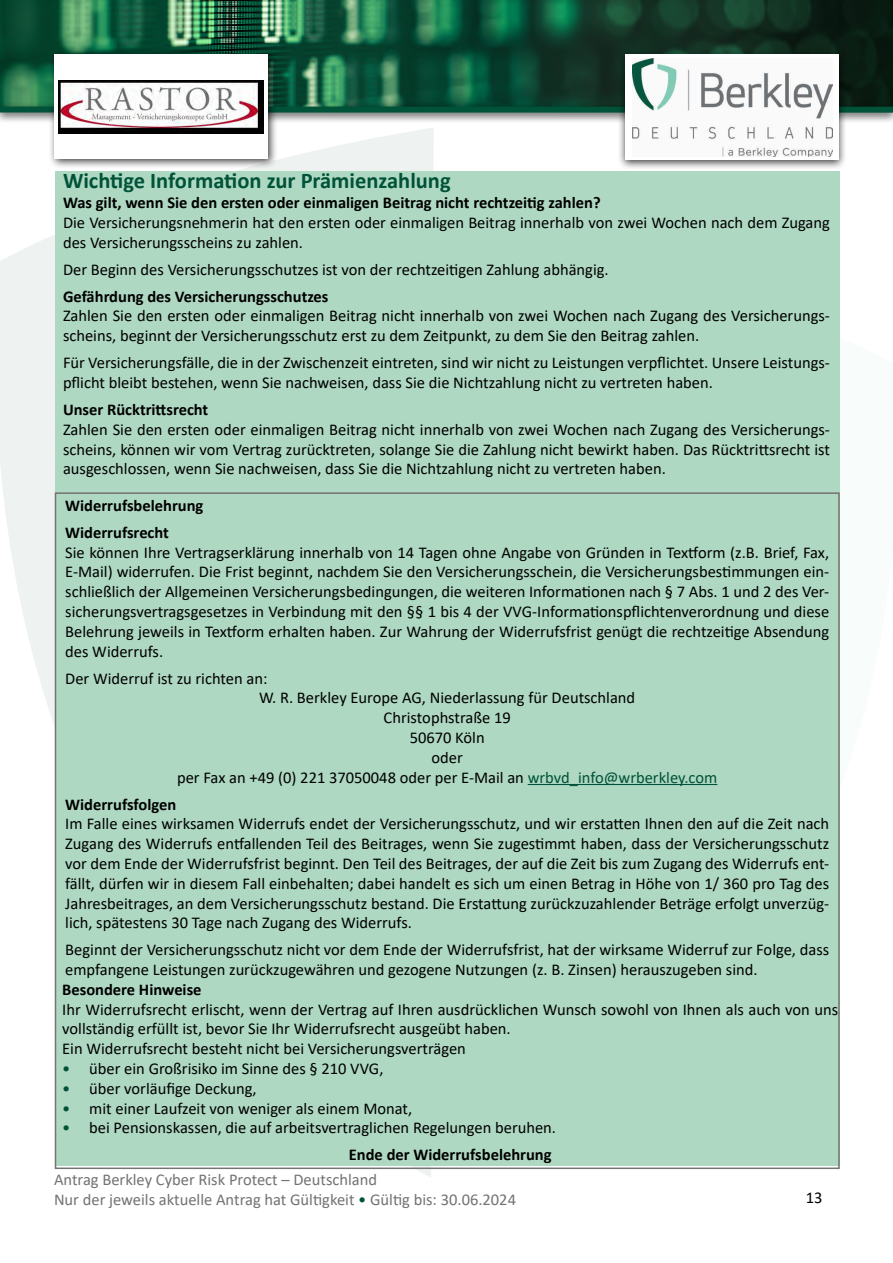
<style>
.page{position:relative;width:893px;height:1263px;background:#fff}
.page>*{position:absolute;margin:0;border:0;box-sizing:border-box;transform-origin:0 0}
.t1{font:700 22.5px "Calibri";color:#005239}
.t2{font:16.5px/19.8px "Calibri";color:#000}
.t3{font:700 16.5px "Calibri";color:#000}
.t4{font:16.5px/19.8px "Calibri";color:#747272}
.s1{color:#005239}
</style>
<div class="page">
<svg style="left:0;top:128px;width:434px;height:1049px"></svg>
<img style="left:0;top:1px;width:893px;height:100px">
<div style="left:0;top:101px;width:893px;height:23px;background:#000;opacity:.75"></div>
<div style="left:0;top:107px;width:893px;height:6px;background:#005239"></div>
<div style="left:617px;top:49px;width:230px;height:121px;background:#000;opacity:.75"></div>
<div style="left:625px;top:54px;width:214px;height:105px;background:#fff"></div>
<img style="left:632px;top:59px;width:200px;height:97px">
<div style="left:48px;top:48px;width:230px;height:121px;background:#000;opacity:.75"></div>
<div style="left:54px;top:54px;width:214px;height:105px;background:#fff"></div>
<img style="left:59px;top:81px;width:204px;height:53px">
<div style="left:55px;top:171px;width:785px;height:995px;background:#aed8c2"></div>
<hr style="left:528px;top:784px;width:189px;height:1px;background:#005239">
<p class="t1" style="left:63px;top:165px;width:389px">Wichtige Information zur Prämienzahlung</p>
<p class="t3" style="left:63px;top:191px;width:539px">Was gilt, wenn Sie den ersten oder einmaligen Beitrag nicht rechtzeitig zahlen?</p>
<p class="t2" style="left:63px;top:212px;width:768px">Die Versicherungsnehmerin hat den ersten oder einmaligen Beitrag innerhalb von zwei Wochen nach dem Zugang des Versicherungsscheins zu zahlen.</p>
<p class="t2" style="left:63px;top:259px;width:547px">Der Beginn des Versicherungsschutzes ist von der rechtzeitigen Zahlung abhängig.</p>
<p class="t3" style="left:63px;top:284px;width:267px">Gefährdung des Versicherungsschutzes</p>
<p class="t2" style="left:63px;top:306px;width:768px">Zahlen Sie den ersten oder einmaligen Beitrag nicht innerhalb von zwei Wochen nach Zugang des Versicherungs&shy;scheins, beginnt der Versicherungsschutz erst zu dem Zeitpunkt, zu dem Sie den Beitrag zahlen.</p>
<p class="t2" style="left:63px;top:352px;width:768px">Für Versicherungsfälle, die in der Zwischenzeit eintreten, sind wir nicht zu Leistungen verpflichtet. Unsere Leistungs&shy;pflicht bleibt bestehen, wenn Sie nachweisen, dass Sie die Nichtzahlung nicht zu vertreten haben.</p>
<p class="t3" style="left:63px;top:398px;width:147px">Unser Rücktrittsrecht</p>
<p class="t2" style="left:63px;top:419px;width:768px;text-align:justify">Zahlen Sie den ersten oder einmaligen Beitrag nicht innerhalb von zwei Wochen nach Zugang des Versicherungs&shy;scheins, können wir vom Vertrag zurücktreten, solange Sie die Zahlung nicht bewirkt haben. Das Rücktrittsrecht ist ausgeschlossen, wenn Sie nachweisen, dass Sie die Nichtzahlung nicht zu vertreten haben.</p>
<p class="t3" style="left:65px;top:494px;width:140px">Widerrufsbelehrung</p>
<p class="t3" style="left:65px;top:521px;width:105px">Widerrufsrecht</p>
<p class="t2" style="left:65px;top:542px;width:765px;text-align:justify">Sie können Ihre Vertragserklärung innerhalb von 14 Tagen ohne Angabe von Gründen in Textform (z.B. Brief, Fax, E-Mail) widerrufen. Die Frist beginnt, nachdem Sie den Versicherungsschein, die Versicherungsbestimmungen ein&shy;schließlich der Allgemeinen Versicherungsbedingungen, die weiteren Informationen nach § 7 Abs. 1 und 2 des Ver&shy;sicherungsvertragsgesetzes in Verbindung mit den §§ 1 bis 4 der VVG-Informationspflichtenverordnung und diese Belehrung jeweils in Textform erhalten haben. Zur Wahrung der Widerrufsfrist genügt die rechtzeitige Absendung des Widerrufs.</p>
<p class="t2" style="left:65px;top:668px;width:204px">Der Widerruf ist zu richten an:</p>
<p class="t2" style="left:259px;top:688px;width:378px">W. R. Berkley Europe AG, Niederlassung für Deutschland</p>
<p class="t2" style="left:384px;top:707px;width:129px">Christophstraße 19</p>
<p class="t2" style="left:410px;top:727px;width:76px">50670 Köln</p>
<p class="t2" style="left:432px;top:747px;width:33px">oder</p>
<p class="t2" style="left:177px;top:767px;width:542px">per Fax an +49 (0) 221 37050048 oder per E-Mail an <span class="s1">wrbvd_info@wrberkley.com</span></p>
<p class="t3" style="left:65px;top:792px;width:112px">Widerrufsfolgen</p>
<p class="t2" style="left:65px;top:814px;width:765px;text-align:justify">Im Falle eines wirksamen Widerrufs endet der Versicherungsschutz, und wir erstatten Ihnen den auf die Zeit nach Zugang des Widerrufs entfallenden Teil des Beitrages, wenn Sie zugestimmt haben, dass der Versicherungsschutz vor dem Ende der Widerrufsfrist beginnt. Den Teil des Beitrages, der auf die Zeit bis zum Zugang des Widerrufs ent&shy;fällt, dürfen wir in diesem Fall einbehalten; dabei handelt es sich um einen Betrag in Höhe von 1/ 360 pro Tag des Jahresbeitrages, an dem Versicherungsschutz bestand. Die Erstattung zurückzuzahlender Beträge erfolgt unverzüg&shy;lich, spätestens 30 Tage nach Zugang des Widerrufs.</p>
<p class="t2" style="left:65px;top:940px;width:765px">Beginnt der Versicherungsschutz nicht vor dem Ende der Widerrufsfrist, hat der wirksame Widerruf zur Folge, dass empfangene Leistungen zurückzugewähren und gezogene Nutzungen (z. B. Zinsen) herauszugeben sind.</p>
<p class="t3" style="left:62px;top:978px;width:141px">Besondere Hinweise</p>
<p class="t2" style="left:62px;top:999px;width:777px">Ihr Widerrufsrecht erlischt, wenn der Vertrag auf Ihren ausdrücklichen Wunsch sowohl von Ihnen als auch von uns vollständig erfüllt ist, bevor Sie Ihr Widerrufsrecht ausgeübt haben.</p>
<p class="t2" style="left:62px;top:1038px;width:405px">Ein Widerrufsrecht besteht nicht bei Versicherungsverträgen</p>
<p class="t2" style="left:62px;top:1058px;width:323px"><span class="s1">•</span> über ein Großrisiko im Sinne des § 210 VVG,</p>
<p class="t2" style="left:62px;top:1078px;width:196px"><span class="s1">•</span> über vorläufige Deckung,</p>
<p class="t2" style="left:62px;top:1098px;width:351px"><span class="s1">•</span> mit einer Laufzeit von weniger als einem Monat,</p>
<p class="t2" style="left:62px;top:1117px;width:495px"><span class="s1">•</span> bei Pensionskassen, die auf arbeitsvertraglichen Regelungen beruhen.</p>
<p class="t3" style="left:349px;top:1143px;width:204px">Ende der Widerrufsbelehrung</p>
<p class="t4" style="left:54px;top:1169px;width:464px">Antrag Berkley Cyber Risk Protect – Deutschland<br>Nur der jeweils aktuelle Antrag hat Gültigkeit <span class="s1">•</span> Gültig bis: 30.06.2024</p>
<p class="t2" style="left:806px;top:1187px;width:18px">13</p>
</div>
